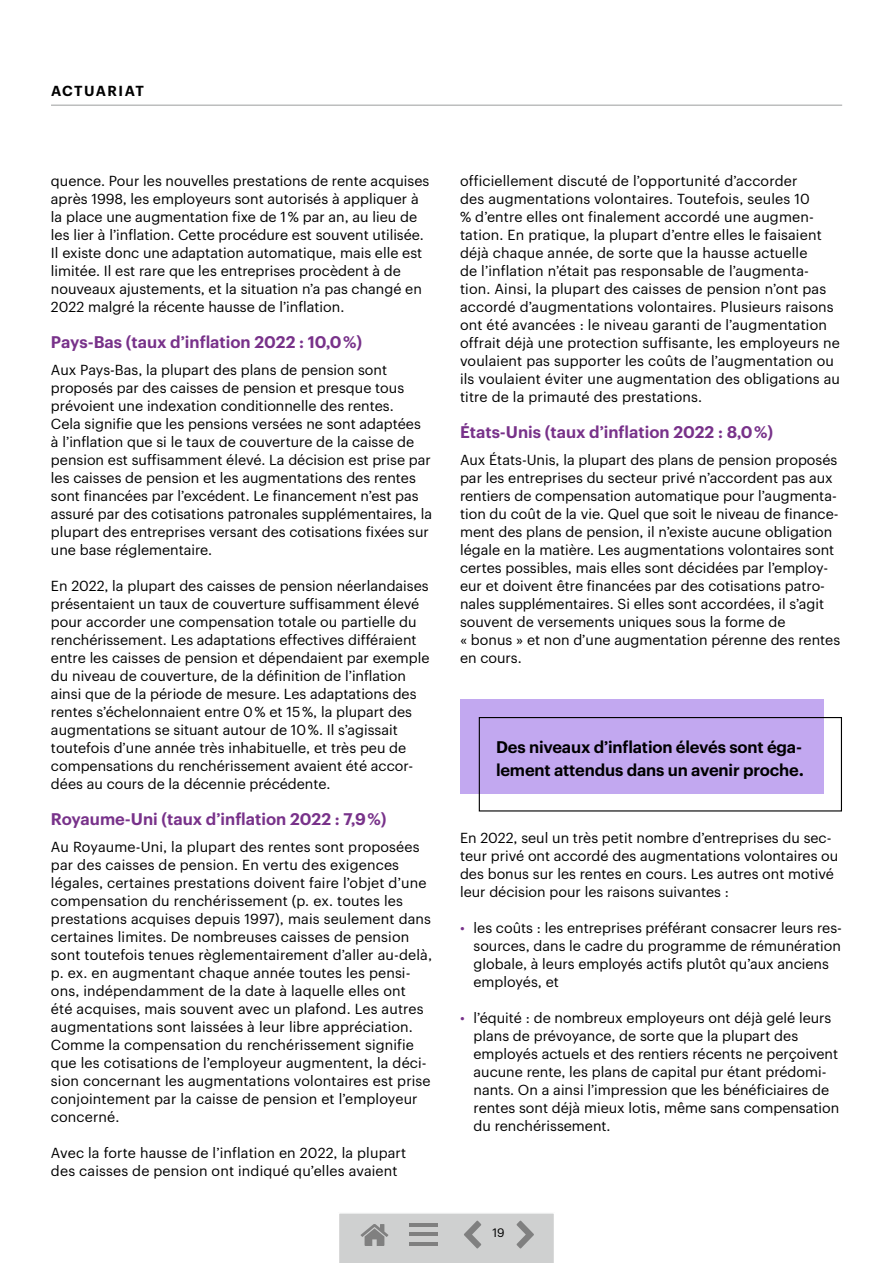
<style>
.page{position:relative;width:893px;height:1263px;background:#fff}
.page>*{position:absolute;margin:0;border:0;box-sizing:border-box;transform-origin:0 0}
.t1{font:600 16.5px "Graphik";color:#78328a}
.t2{font:600 16.5px/22.5px "Graphik";letter-spacing:-.01em;color:#000}
.t3{font:14.25px/18px "Graphik";color:#000}
.t4{font:600 14.25px "Graphik";letter-spacing:.1em;color:#000}
.t5{font:12px "Graphik";color:#000}
.s1{font-size:18px}
.s2{color:#78328a}
</style>
<div class="page">
<hr style="left:51px;top:105px;width:791px;height:1px;background:#9c9d9d">
<svg style="left:339px;top:1213px;width:215px;height:50px;background:#c7c8c8"></svg>
<div style="left:460px;top:699px;width:363px;height:94px;background:#c2a8f0"></div>
<p class="t4" style="left:51px;top:80px;width:94px">ACTUARIAT</p>
<p class="t3" style="left:51px;top:171px;width:380px">quence. Pour les nouvelles prestations de rente acquises après 1998, les employeurs sont autorisés à appliquer à la place une augmentation fixe de 1 % par an, au lieu de les lier à l’inflation. Cette procédure est souvent utilisée.<br>Il existe donc une adaptation automatique, mais elle est limitée. Il est rare que les entreprises procèdent à de nouveaux ajustements, et la situation n’a pas changé en 2022 malgré la récente hausse de l’inflation.</p>
<p class="t1" style="left:51px;top:329px;width:313px">Pays-Bas (taux d’inflation 2022 : 10,0 %)</p>
<p class="t3" style="left:51px;top:360px;width:383px">Aux Pays-Bas, la plupart des plans de pension sont proposés par des caisses de pension et presque tous prévoient une indexation conditionnelle des rentes.<br>Cela signifie que les pensions versées ne sont adaptées à l’inflation que si le taux de couverture de la caisse de pension est suffisamment élevé. La décision est prise par les caisses de pension et les augmentations des rentes sont financées par l’excédent. Le financement n’est pas assuré par des cotisations patronales supplémentaires, la plupart des entreprises versant des cotisations fixées sur une base réglementaire.</p>
<p class="t3" style="left:51px;top:576px;width:380px">En 2022, la plupart des caisses de pension néerlandaises présentaient un taux de couverture suffisamment élevé pour accorder une compensation totale ou partielle du renchérissement. Les adaptations effectives différaient entre les caisses de pension et dépendaient par exemple du niveau de couverture, de la définition de l’inflation ainsi que de la période de mesure. Les adaptations des rentes s’échelonnaient entre 0 % et 15 %, la plupart des augmentations se situant autour de 10 %. Il s’agissait toutefois d’une année très inhabituelle, et très peu de compensations du renchérissement avaient été accor&shy;dées au cours de la décennie précédente.</p>
<p class="t1" style="left:51px;top:806px;width:337px">Royaume-Uni (taux d’inflation 2022 : 7,9 %)</p>
<p class="t3" style="left:51px;top:837px;width:383px">Au Royaume-Uni, la plupart des rentes sont proposées par des caisses de pension. En vertu des exigences légales, certaines prestations doivent faire l’objet d’une compensation du renchérissement (p. ex. toutes les prestations acquises depuis 1997), mais seulement dans certaines limites. De nombreuses caisses de pension sont toutefois tenues règlementairement d’aller au-delà, p. ex. en augmentant chaque année toutes les pensi&shy;ons, indépendamment de la date à laquelle elles ont<br>été acquises, mais souvent avec un plafond. Les autres augmentations sont laissées à leur libre appréciation.<br>Comme la compensation du renchérissement signifie que les cotisations de l’employeur augmentent, la déci&shy;sion concernant les augmentations volontaires est prise conjointement par la caisse de pension et l’employeur concerné.</p>
<p class="t3" style="left:51px;top:1143px;width:357px">Avec la forte hausse de l’inflation en 2022, la plupart des caisses de pension ont indiqué qu’elles avaient</p>
<p class="t3" style="left:460px;top:171px;width:381px">officiellement discuté de l’opportunité d’accorder<br>des augmentations volontaires. Toutefois, seules 10<br>% d’entre elles ont finalement accordé une augmen&shy;tation. En pratique, la plupart d’entre elles le faisaient déjà chaque année, de sorte que la hausse actuelle<br>de l’inflation n’était pas responsable de l’augmenta&shy;tion. Ainsi, la plupart des caisses de pension n’ont pas accordé d’augmentations volontaires. Plusieurs raisons ont été avancées : le niveau garanti de l’augmentation offrait déjà une protection suffisante, les employeurs ne voulaient pas supporter les coûts de l’augmentation ou ils voulaient éviter une augmentation des obligations au titre de la primauté des prestations.</p>
<p class="t1" style="left:460px;top:419px;width:315px">États-Unis (taux d’inflation 2022 : 8,0 %)</p>
<p class="t3" style="left:460px;top:450px;width:382px">Aux États-Unis, la plupart des plans de pension proposés par les entreprises du secteur privé n’accordent pas aux rentiers de compensation automatique pour l’augmenta&shy;tion du coût de la vie. Quel que soit le niveau de finance&shy;ment des plans de pension, il n’existe aucune obligation légale en la matière. Les augmentations volontaires sont certes possibles, mais elles sont décidées par l’employ&shy;eur et doivent être financées par des cotisations patro&shy;nales supplémentaires. Si elles sont accordées, il s’agit souvent de versements uniques sous la forme de<br>« bonus » et non d’une augmentation pérenne des rentes en cours.</p>
<p class="t2" style="left:496px;top:734px;width:309px">Des niveaux d’inflation élevés sont éga&shy;lement attendus dans un avenir proche<span class="s1">.</span></p>
<p class="t3" style="left:460px;top:828px;width:380px">En 2022, seul un très petit nombre d’entreprises du sec&shy;teur privé ont accordé des augmentations volontaires ou des bonus sur les rentes en cours. Les autres ont motivé leur décision pour les raisons suivantes :</p>
<p class="t3" style="left:474px;top:918px;width:370px;text-indent:-13px"><span class="s2">•</span> les coûts : les entreprises préférant consacrer leurs res&shy;sources, dans le cadre du programme de rémunération globale, à leurs employés actifs plutôt qu’aux anciens employés, et</p>
<p class="t3" style="left:474px;top:1008px;width:367px;text-indent:-13px"><span class="s2">•</span> l’équité : de nombreux employeurs ont déjà gelé leurs plans de prévoyance, de sorte que la plupart des employés actuels et des rentiers récents ne perçoivent aucune rente, les plans de capital pur étant prédomi&shy;nants. On a ainsi l’impression que les bénéficiaires de rentes sont déjà mieux lotis, même sans compensation du renchérissement.</p>
<p class="t5" style="left:493px;top:1224px;width:14px">19</p>
</div>
